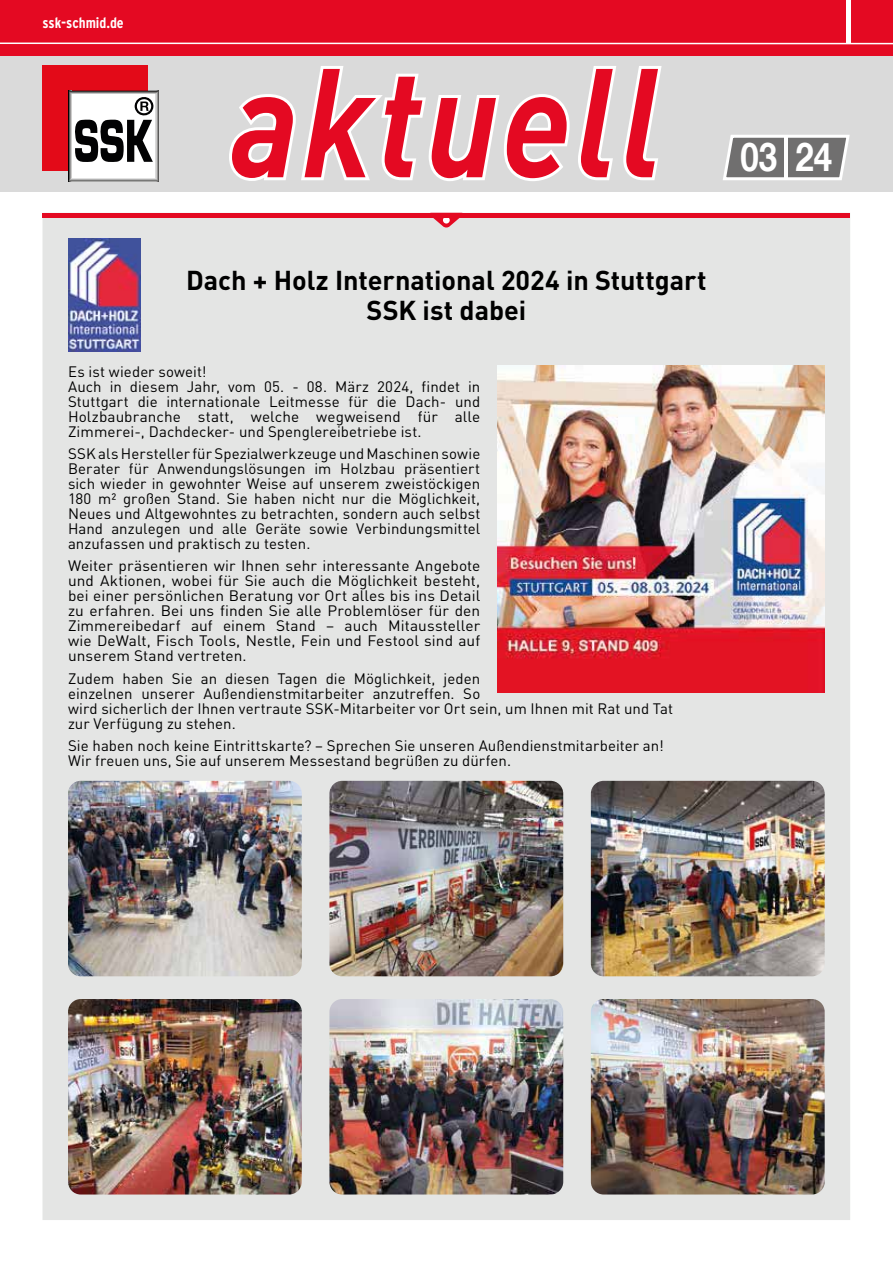
<style>
.page{position:relative;width:893px;height:1263px;background:#fff}
.page>*{position:absolute;margin:0;border:0;box-sizing:border-box;transform-origin:0 0}
.t1{font:italic 700 152.1px "DINOT";letter-spacing:.03em;color:#e40922;scale:.87 1}
.t2{font:700 39.6px "Helvetica 75";color:#fff;scale:.83 1}
.t3{font:700 27px/30px "DINOT";color:#000;text-align:center}
.t4{font:15px/15px "DINOT";letter-spacing:.005em;color:#000}
.t5{font:700 15px "Interstate Condensed";color:#fff}
.s1{color:#fff}
</style>
<div class="page">
<div style="left:0;top:56px;width:893px;height:136px;background:#dadada"></div>
<div style="left:0;top:0;width:893px;height:56px;background:#e40922"></div>
<hr style="left:846px;top:0;width:4px;height:44px;background:#fff">
<hr style="left:0;top:43px;width:893px;height:1px;background:#fff">
<svg style="left:723px;top:135px;width:127px;height:45px;background:#8d8c8c"></svg>
<hr style="left:784px;top:135px;width:4px;height:42px;background:#fff">
<div style="left:43px;top:65px;width:105px;height:105px;background:#e30a18"></div>
<div style="left:70px;top:92px;width:87px;height:88px;background:#fff"></div>
<svg style="left:68px;top:163px;width:3px;height:15px"></svg>
<svg style="left:156px;top:163px;width:3px;height:15px"></svg>
<svg style="left:68px;top:91px;width:91px;height:72px"></svg>
<svg style="left:68px;top:178px;width:91px;height:3px"></svg>
<div style="left:43px;top:217px;width:807px;height:1003px;background:#e4e5e4"></div>
<svg style="left:429px;top:217px;width:35px;height:11px"></svg>
<div style="left:443px;top:217px;width:7px;height:7px;background:#fff;border-radius:50%"></div>
<hr style="left:43px;top:213px;width:807px;height:4px;background:#e40922">
<img style="left:497px;top:365px;width:328px;height:327px">
<img style="left:68px;top:238px;width:72px;height:113px">
<img style="left:591px;top:781px;width:234px;height:195px;border-radius:13px">
<img style="left:329px;top:781px;width:234px;height:195px;border-radius:13px">
<img style="left:68px;top:781px;width:234px;height:195px;border-radius:13px">
<img style="left:68px;top:999px;width:234px;height:196px;border-radius:13px">
<img style="left:329px;top:999px;width:234px;height:196px;border-radius:13px">
<img style="left:591px;top:999px;width:234px;height:196px;border-radius:13px">
<p class="t5" style="left:43px;top:17px;width:83px">ssk-schmid.de</p>
<h1 class="t1" style="left:231px;top:36px;width:497px"><span class="s1">a</span>ktuell</h1>
<h2 class="t2" style="left:740px;top:143px;width:112px">03 24</h2>
<h3 class="t3" style="left:186px;top:268px;width:522px">Dach + Holz International 2024 in Stuttgart<br>SSK ist dabei</h3>
<p class="t4" style="left:68px;top:365px;width:414px">Es ist wieder soweit!<br>Auch in diesem Jahr, vom 05. - 08. März 2024, findet in Stuttgart die internationale Leitmesse für die Dach- und Holzbaubranche statt, welche wegweisend für alle Zimmerei-, Dachdecker- und Spenglereibetriebe ist.</p>
<p class="t4" style="left:68px;top:448px;width:414px;text-align:justify">SSK als Hersteller für Spezialwerkzeuge und Maschinen sowie Berater für Anwendungslösungen im Holzbau präsentiert sich wieder in gewohnter Weise auf unserem zweistöckigen 180 m² großen Stand. Sie haben nicht nur die Möglichkeit, Neues und Altgewohntes zu betrachten, sondern auch selbst Hand anzulegen und alle Geräte sowie Verbindungsmittel anzufassen und praktisch zu testen.</p>
<p class="t4" style="left:68px;top:560px;width:414px;text-align:justify">Weiter präsentieren wir Ihnen sehr interessante Angebote und Aktionen, wobei für Sie auch die Möglichkeit besteht, bei einer persönlichen Beratung vor Ort alles bis ins Detail zu erfahren. Bei uns finden Sie alle Problemlöser für den Zimmereibedarf auf einem Stand – auch Mitaussteller wie DeWalt, Fisch Tools, Nestle, Fein und Festool sind auf unserem Stand vertreten.</p>
<p class="t4" style="left:68px;top:673px;width:607px">Zudem haben Sie an diesen Tagen die Möglichkeit, jeden<br>einzelnen unserer Außendienstmitarbeiter anzutreffen. So<br>wird sicherlich der Ihnen vertraute SSK-Mitarbeiter vor Ort sein, um Ihnen mit Rat und Tat zur Verfügung zu stehen.</p>
<p class="t4" style="left:68px;top:740px;width:597px">Sie haben noch keine Eintrittskarte? – Sprechen Sie unseren Außendienstmitarbeiter an!<br>Wir freuen uns, Sie auf unserem Messestand begrüßen zu dürfen.</p>
</div>
